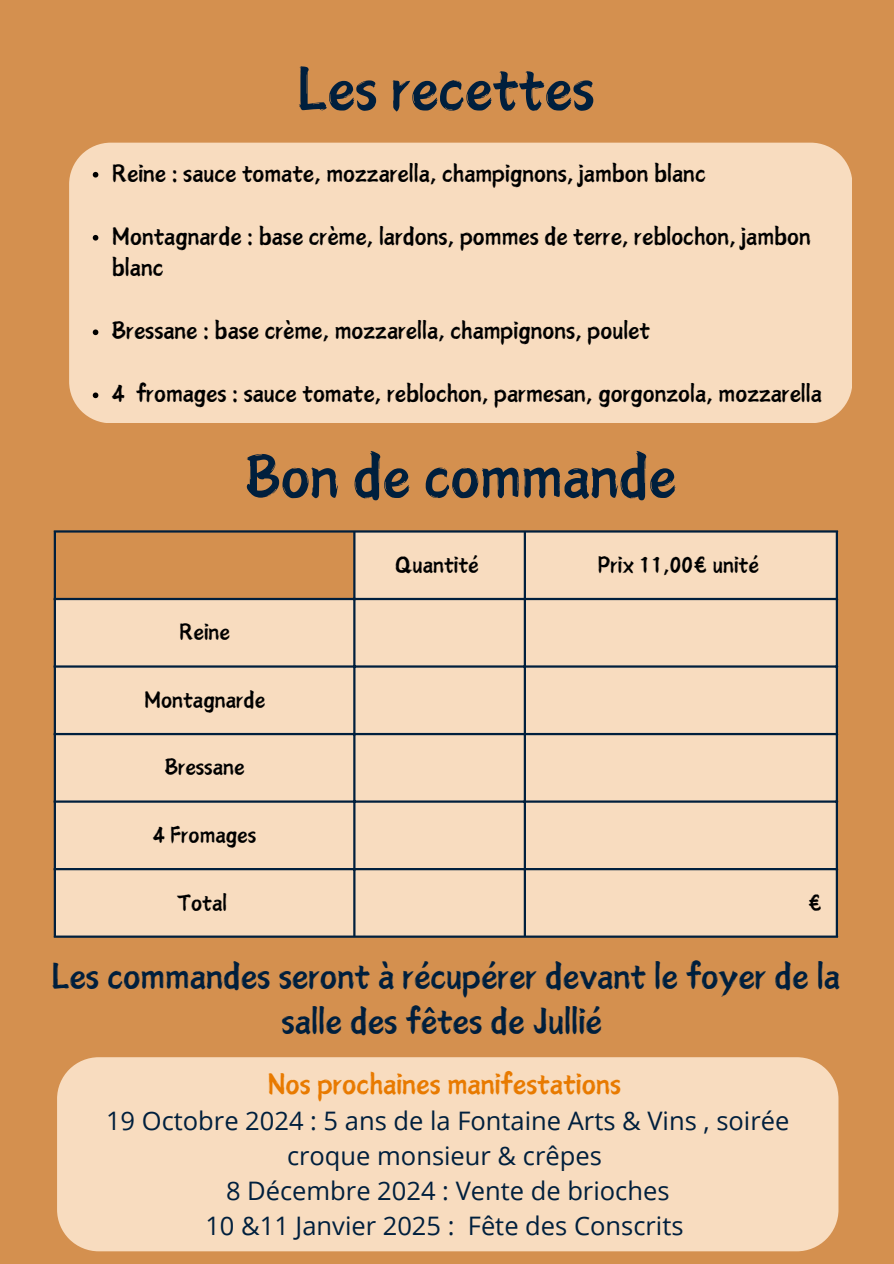
<style>
.page{position:relative;width:894px;height:1264px;background:#fff}
.page>*{position:absolute;margin:0;border:0;box-sizing:border-box;transform-origin:0 0}
.t1{font:55.5px "Canva Yi Cai Latin";color:#001f3d}
.t2{font:33px/45.2px "Canva Yi Cai Latin";color:#001f3d;text-align:center}
.t3{font:27px "Canva Yi Cai Latin";color:#e87a00}
.t4{font:25.5px/34.8px "Open Sans";color:#001f3d;text-align:center}
.t5{font:22.5px/31.5px "Canva Yi Cai Latin";color:#000}
.t6{font:21px "Canva Yi Cai Latin";color:#000}
</style>
<div class="page">
<div style="left:0;top:0;width:893px;height:1263px;background:#d4904f"></div>
<svg style="left:56px;top:532px;width:779px;height:403px;background:#f3d5b6"></svg>
<hr style="left:54px;top:532px;width:2px;height:403px;background:#001f3d">
<hr style="left:353px;top:532px;width:2px;height:403px;background:#001f3d">
<hr style="left:523px;top:532px;width:3px;height:403px;background:#001f3d">
<hr style="left:835px;top:532px;width:2px;height:403px;background:#001f3d">
<hr style="left:54px;top:530px;width:783px;height:2px;background:#001f3d">
<hr style="left:54px;top:598px;width:783px;height:2px;background:#001f3d">
<hr style="left:54px;top:665px;width:783px;height:2px;background:#001f3d">
<hr style="left:54px;top:733px;width:783px;height:2px;background:#001f3d">
<hr style="left:54px;top:800px;width:783px;height:2px;background:#001f3d">
<hr style="left:54px;top:868px;width:783px;height:2px;background:#001f3d">
<hr style="left:54px;top:935px;width:783px;height:2px;background:#001f3d">
<div style="left:57px;top:1057px;width:781px;height:194px;background:#f8dcbf"></div>
<div style="left:69px;top:143px;width:782px;height:280px;background:#f8dcbf"></div>
<svg style="left:93px;top:172px;width:5px;height:5px"></svg>
<svg style="left:93px;top:235px;width:5px;height:5px"></svg>
<svg style="left:93px;top:329px;width:5px;height:6px"></svg>
<svg style="left:93px;top:392px;width:5px;height:6px"></svg>
<h2 class="t1" style="left:297px;top:61px;width:299px">Les recettes</h2>
<p class="t5" style="left:112px;top:157px;width:595px">Reine : sauce tomate, mozzarella, champignons, jambon blanc</p>
<p class="t5" style="left:112px;top:220px;width:700px">Montagnarde : base crème, lardons, pommes de terre, reblochon, jambon blanc</p>
<p class="t5" style="left:112px;top:315px;width:539px">Bressane : base crème, mozzarella, champignons, poulet</p>
<p class="t5" style="left:112px;top:378px;width:711px">4 fromages : sauce tomate, reblochon, parmesan, gorgonzola, mozzarella</p>
<p class="t1" style="left:245px;top:448px;width:432px">Bon de commande</p>
<p class="t6" style="left:179px;top:621px;width:52px">Reine</p>
<p class="t6" style="left:144px;top:689px;width:122px">Montagnarde</p>
<p class="t6" style="left:165px;top:756px;width:81px">Bressane</p>
<h1 class="t6" style="left:153px;top:824px;width:105px">4 Fromages</h1>
<h1 class="t6" style="left:395px;top:554px;width:85px">Quantité</h1>
<p class="t6" style="left:597px;top:554px;width:163px">Prix 11,00€ unité</p>
<p class="t6" style="left:177px;top:891px;width:52px">Total</p>
<p class="t6" style="left:807px;top:891px;width:16px">€</p>
<h3 class="t2" style="left:51px;top:953px;width:790px">Les commandes seront à récupérer devant le foyer de la salle des fêtes de Jullié</h3>
<p class="t3" style="left:268px;top:1070px;width:354px">Nos prochaines manifestations</p>
<p class="t4" style="left:106px;top:1102px;width:684px">19 Octobre 2024 : 5 ans de la Fontaine Arts &amp; Vins , soirée croque monsieur &amp; crêpes<br>8 Décembre 2024 : Vente de brioches<br>10 &amp;11 Janvier 2025 : Fête des Conscrits</p>
</div>
